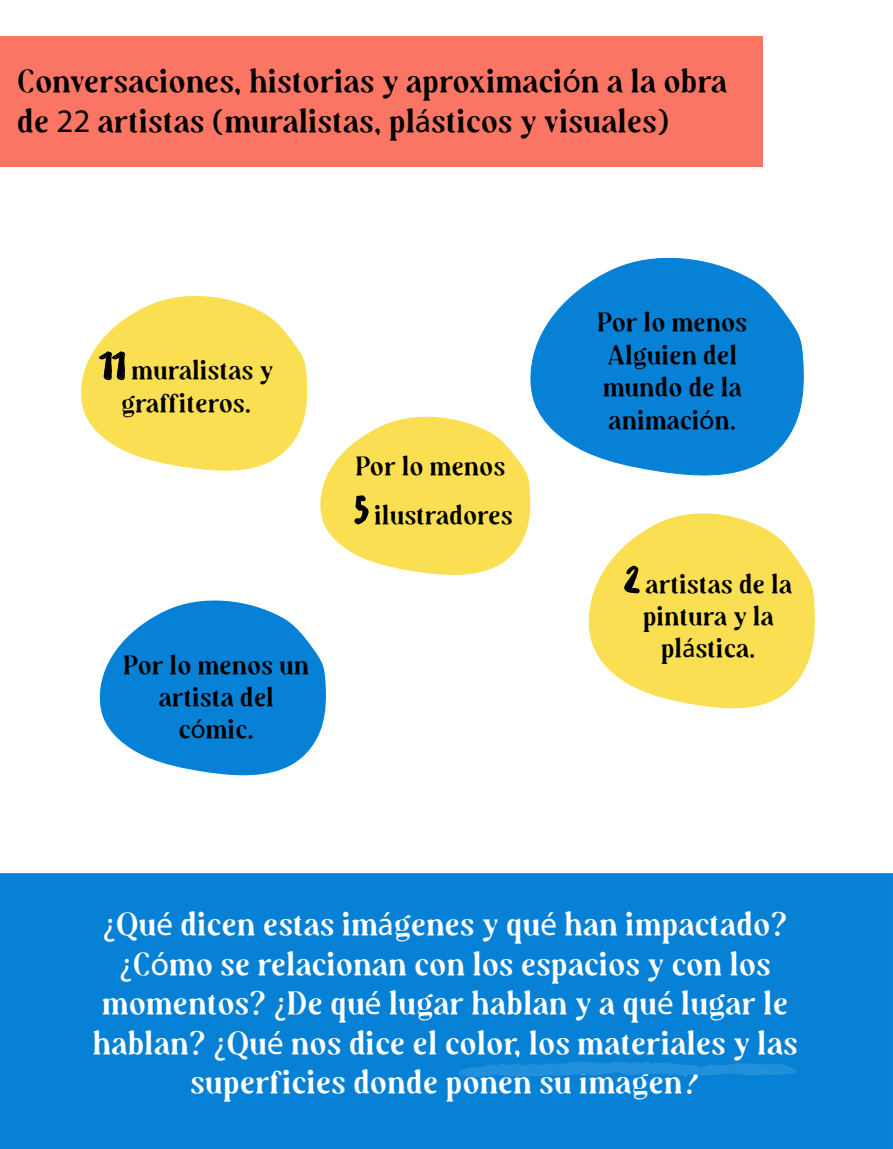
<style>
.page{position:relative;width:893px;height:1149px;background:#fff}
.page>*{position:absolute;margin:0;border:0;box-sizing:border-box;transform-origin:0 0}
.t1{font:33px/39.6px "Audrey Mirages DEMO";color:#fff;text-align:center}
.t2{font:33px/39.6px "Audrey Mirages DEMO";color:#000}
.t3{font:27px/32.4px "Audrey Mirages DEMO";color:#000;text-align:center}
.s1{font-family:"Myriad Pro"}
.s2{font-family:"Besom";font-size:40.5px}
</style>
<div class="page">
<svg style="left:81px;top:295px;width:227px;height:176px;fill:#fbdf52"></svg>
<svg style="left:588px;top:513px;width:227px;height:196px;fill:#fbdf52"></svg>
<svg style="left:530px;top:257px;width:274px;height:219px"></svg>
<div style="left:0;top:873px;width:893px;height:275px;background:#0681d5"></div>
<svg style="left:320px;top:411px;width:211px;height:164px"></svg>
<svg style="left:98px;top:350px;width:28px;height:31px"></svg>
<svg style="left:623px;top:564px;width:17px;height:30px"></svg>
<div style="left:0;top:36px;width:763px;height:130px;background:#fb7565"></div>
<svg style="left:99px;top:600px;width:227px;height:176px;fill:#0681d5"></svg>
<svg style="left:444px;top:1060px;width:376px;height:17px;background:#1588d7"></svg>
<p class="t2" style="left:17px;top:64px;width:712px">Conversaciones, historias y aproximaci<span class="s1">ó</span>n a la obra de <span class="s1">22</span> artistas (muralistas, pl<span class="s1">á</span>sticos y visuales)</p>
<p class="t3" style="left:99px;top:356px;width:176px"><span class="s2">11</span> muralistas y graffiteros.</p>
<p class="t3" style="left:354px;top:444px;width:160px;line-height:48.6px;text-align:left">Por lo menos<br><span class="s2">5</span> ilustradores</p>
<p class="t3" style="left:123px;top:650px;width:187px">Por lo menos un artista del c<span class="s1">ó</span>mic.</p>
<p class="t3" style="left:597px;top:308px;width:151px;text-align:left">Por lo menos<br>Alguien del mundo de la animaci<span class="s1">ó</span>n.</p>
<p class="t3" style="left:624px;top:569px;width:169px"><span class="s2">2</span> artistas de la pintura y la pl<span class="s1">á</span>stica.</p>
<p class="t1" style="left:92px;top:907px;width:707px"><span class="s1">¿</span>Qu<span class="s1">é</span> dicen estas im<span class="s1">á</span>genes y qu<span class="s1">é</span> han impactado? <span class="s1">¿</span>C<span class="s1">ó</span>mo se relacionan con los espacios y con los momentos? <span class="s1">¿</span>De qu<span class="s1">é</span> lugar hablan y a qu<span class="s1">é</span> lugar le hablan? <span class="s1">¿</span>Qu<span class="s1">é</span> nos dice el color, los materiales y las superficies donde ponen su imagen?</p>
</div>
